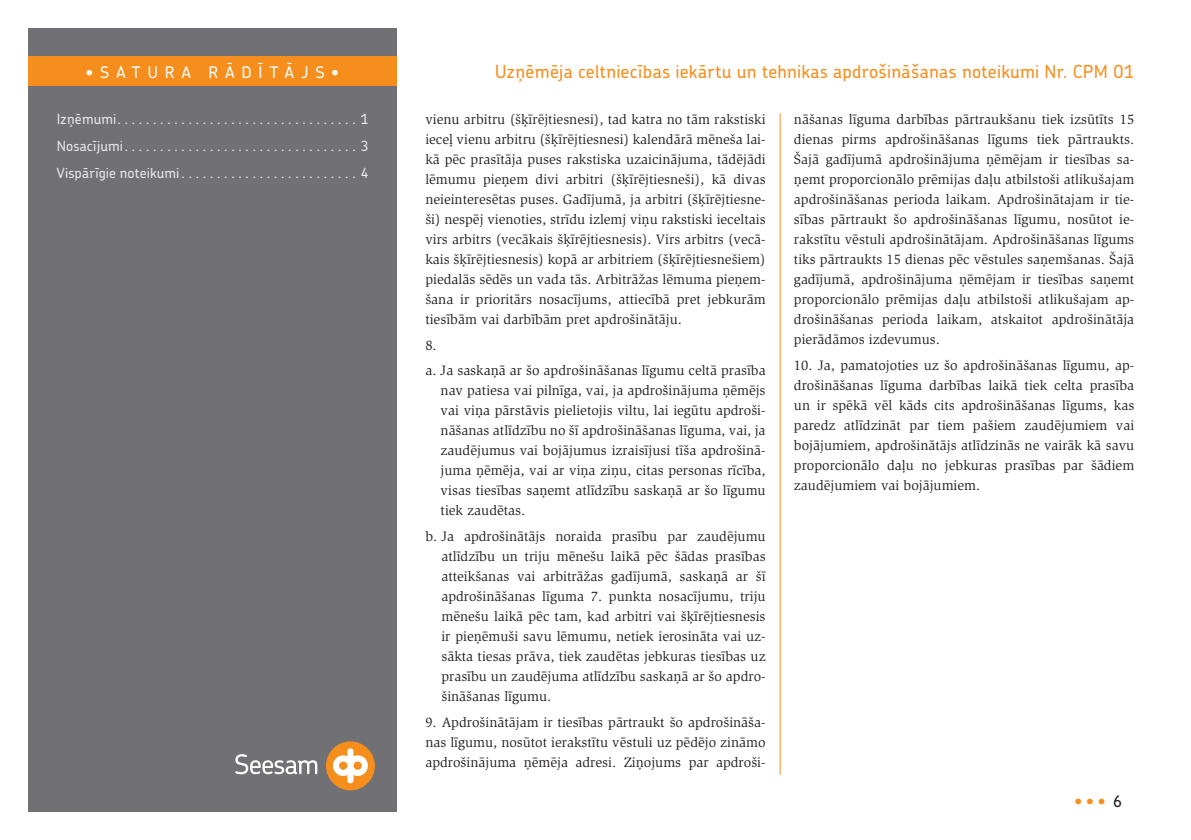
<style>
.page{position:relative;width:1191px;height:840px;background:#fff}
.page>*{position:absolute;margin:0;border:0;box-sizing:border-box;transform-origin:0 0}
.t1{font:20px "Swiss TL";color:#f68e1e}
.t2{font:500 18px "Chevin Baltic";letter-spacing:.015em;color:#f68e1e}
.t3{font:500 16px "Chevin Baltic";letter-spacing:.44em;color:#fff}
.Pamats-e{font:14px/20px "Slimbach Baltic";color:#231f20;text-align:justify}
.t4{font:500 14px "Chevin Baltic";letter-spacing:.01em;color:#e6e7e9}
</style>
<div class="page">
<div style="left:28px;top:28px;width:369px;height:783px;background:#717074"></div>
<div style="left:28px;top:57px;width:369px;height:29px;background:#f68e1e"></div>
<div style="left:326px;top:741px;width:49px;height:48px;background:#f68e1e;border-radius:50%"></div>
<svg style="left:333px;top:747px;width:35px;height:37px"></svg>
<svg style="left:235px;top:754px;width:82px;height:19px"></svg>
<hr style="left:779px;top:113px;width:1px;height:661px;background:#f68e1e">
<p class="t3" style="left:86px;top:61px;width:255px">•Satura rādītājs •</p>
<p class="t2" style="left:495px;top:60px;width:640px">Uzņēmēja celtniecības iekārtu un tehnikas apdrošināšanas noteikumi Nr. CPM 01</p>
<p class="Pamats-e" style="left:425px;top:109px;width:342px">vienu arbitru (šķīrējtiesnesi), tad katra no tām rakstiski ieceļ vienu arbitru (šķīrējtiesnesi) kalendārā mēneša lai&shy;kā pēc prasītāja puses rakstiska uzaicinājuma, tādējādi lēmumu pieņem divi arbitri (šķīrējtiesneši), kā divas neieinteresētas puses. Gadījumā, ja arbitri (šķīrējtiesne&shy;ši) nespēj vienoties, strīdu izlemj viņu rakstiski ieceltais virs arbitrs (vecākais šķīrējtiesnesis). Virs arbitrs (vecā&shy;kais šķīrējtiesnesis) kopā ar arbitriem (šķīrējtiesnešiem) piedalās sēdēs un vada tās. Arbitrāžas lēmuma pieņem&shy;šana ir prioritārs nosacījums, attiecībā pret jebkurām tiesībām vai darbībām pret apdrošinātāju.</p>
<p class="Pamats-e" style="left:425px;top:334px;width:13px">8.</p>
<p class="Pamats-e" style="left:440px;top:360px;width:326px;text-indent:-15px">a. Ja saskaņā ar šo apdrošināšanas līgumu celtā prasība nav patiesa vai pilnīga, vai, ja apdrošinājuma ņēmējs vai viņa pārstāvis pielietojis viltu, lai iegūtu apdroši&shy;nāšanas atlīdzību no šī apdrošināšanas līguma, vai, ja zaudējumus vai bojājumus izraisījusi tīša apdrošinā&shy;juma ņēmēja, vai ar viņa ziņu, citas personas rīcība, visas tiesības saņemt atlīdzību saskaņā ar šo līgumu tiek zaudētas.</p>
<p class="Pamats-e" style="left:441px;top:526px;width:326px;text-indent:-16px">b. Ja apdrošinātājs noraida prasību par zaudējumu atlīdzību un triju mēnešu laikā pēc šādas prasības atteikšanas vai arbitrāžas gadījumā, saskaņā ar šī apdrošināšanas līguma 7. punkta nosacījumu, triju mēnešu laikā pēc tam, kad arbitri vai šķīrējtiesnesis ir pieņēmuši savu lēmumu, netiek ierosināta vai uz&shy;sākta tiesas prāva, tiek zaudētas jebkuras tiesības uz prasību un zaudējuma atlīdzību saskaņā ar šo apdro&shy;šināšanas līgumu.</p>
<p class="Pamats-e" style="left:425px;top:711px;width:342px">9. Apdrošinātājam ir tiesības pārtraukt šo apdrošināša&shy;nas līgumu, nosūtot ierakstītu vēstuli uz pēdējo zināmo apdrošinājuma ņēmēja adresi. Ziņojums par apdroši-</p>
<p class="t4" style="left:57px;top:109px;width:66px">Izņēmumi ..................................</p>
<p class="t4" style="left:361px;top:109px;width:9px">1</p>
<p class="t4" style="left:57px;top:136px;width:73px">Nosacījumi .................................</p>
<p class="t4" style="left:361px;top:136px;width:9px">3</p>
<p class="t4" style="left:57px;top:164px;width:130px">Vispārīgie noteikumi .........................</p>
<p class="t4" style="left:361px;top:164px;width:9px">4</p>
<p class="Pamats-e" style="left:794px;top:109px;width:342px">nāšanas līguma darbības pārtraukšanu tiek izsūtīts 15 dienas pirms apdrošināšanas līgums tiek pārtraukts.<br>Šajā gadījumā apdrošinājuma ņēmējam ir tiesības sa&shy;ņemt proporcionālo prēmijas daļu atbilstoši atlikušajam apdrošināšanas perioda laikam. Apdrošinātajam ir tie&shy;sības pārtraukt šo apdrošināšanas līgumu, nosūtot ie&shy;rakstītu vēstuli apdrošinātājam. Apdrošināšanas līgums tiks pārtraukts 15 dienas pēc vēstules saņemšanas. Šajā gadījumā, apdrošinājuma ņēmējam ir tiesības saņemt proporcionālo prēmijas daļu atbilstoši atlikušajam ap&shy;drošināšanas perioda laikam, atskaitot apdrošinātāja pierādāmos izdevumus.</p>
<p class="Pamats-e" style="left:794px;top:354px;width:342px">10. Ja, pamatojoties uz šo apdrošināšanas līgumu, ap&shy;drošināšanas līguma darbības laikā tiek celta prasība un ir spēkā vēl kāds cits apdrošināšanas līgums, kas paredz atlīdzināt par tiem pašiem zaudējumiem vai bojājumiem, apdrošinātājs atlīdzinās ne vairāk kā savu proporcionālo daļu no jebkuras prasības par šādiem zaudējumiem vai bojājumiem.</p>
<h1 class="t1" style="left:1072px;top:789px;width:37px">•••</h1>
</div>
